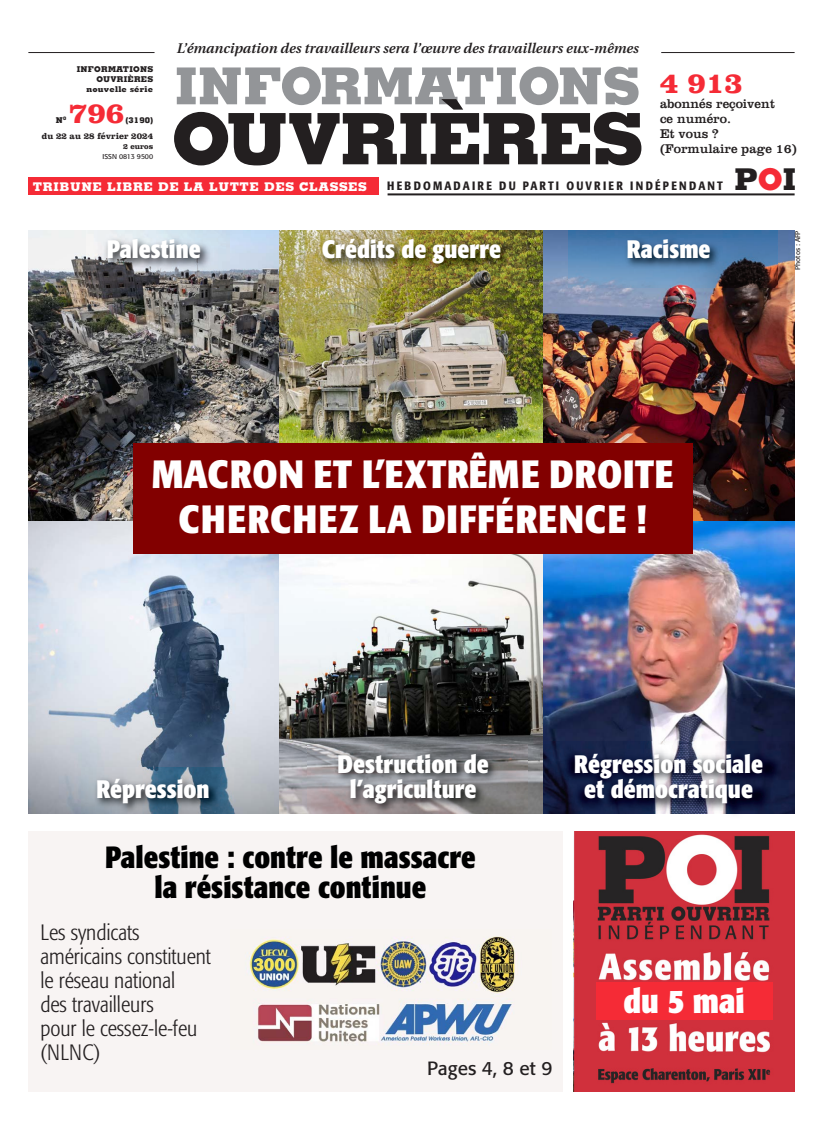
<style>
.page{position:relative;width:823px;height:1134px;background:#fff}
.page>*{position:absolute;margin:0;border:0;box-sizing:border-box;transform-origin:0 0}
.t1{font:800 71px "Memphis";letter-spacing:-.025em;color:#231f20}
.t2{font:800 51px "Memphis";color:#939598}
.t3{font:700 condensed 39px/45px "Formata";letter-spacing:.02em;color:#fff;text-align:center}
.t4{font:700 condensed 34px "Formata";color:#fff}
.t5{font:700 condensed 30.4px/30px "Formata";color:#000;text-align:center}
.t6{font:700 30px "Clarendon";color:#f52b36}
.t7{font:800 30px "Memphis";color:#231f20}
.t8{font:700 condensed 25px/25px "Formata";color:#fff;text-align:center}
.t9{font:300 condensed 22px/24px "Formata";color:#231f20}
.t10{font:19px "Formata";color:#231f20}
.t11{font:italic 600 14px "Utopia";letter-spacing:.005em;color:#231f20}
.t12{font:13px/15px "Clarendon";color:#231f20}
.t13{font:500 condensed 12px "Formata";letter-spacing:.185em;color:#231f20}
.t14{font:800 12px "Memphis";letter-spacing:.05em;color:#fff}
.t15{font:700 9px "Clarendon";color:#231f20}
.t16{font:800 8px/10px "Memphis";letter-spacing:.025em;color:#231f20;text-align:right}
.t17{font:700 8px "Clarendon";color:#231f20}
.t18{font:7px "Formata";color:#231f20}
.s1{color:#f52b36}
</style>
<div class="page">
<div style="left:28px;top:831px;width:535px;height:260px;background:#f8f4f3"></div>
<hr style="left:28px;top:52px;width:126px;height:1px;background:#231f20">
<hr style="left:660px;top:52px;width:134px;height:1px;background:#231f20">
<div style="left:28px;top:178px;width:351px;height:17px;background:#f52b36"></div>
<hr style="left:387px;top:193px;width:407px;height:2px;background:#231f20">
<img style="left:28px;top:230px;width:251px;height:292px">
<svg style="left:28px;top:522px;width:251px;height:291px;background:#b6bfcc"></svg>
<img style="left:542px;top:230px;width:252px;height:292px">
<img style="left:542px;top:522px;width:252px;height:219px">
<img style="left:279px;top:230px;width:263px;height:213px">
<img style="left:279px;top:553px;width:263px;height:260px">
<img style="left:87px;top:230px;width:142px;height:57px">
<img style="left:305px;top:230px;width:221px;height:57px">
<img style="left:568px;top:230px;width:208px;height:57px">
<img style="left:540px;top:741px;width:255px;height:73px">
<img style="left:307px;top:745px;width:219px;height:69px">
<img style="left:81px;top:768px;width:152px;height:46px">
<div style="left:133px;top:443px;width:559px;height:110px;background:#820000"></div>
<img style="left:573px;top:831px;width:221px;height:260px">
<div style="left:595px;top:982px;width:176px;height:38px;background:#f52b36"></div>
<img style="left:249px;top:936px;width:266px;height:108px">
<p class="t11" style="left:177px;top:43px;width:463px">L’émancipation des travailleurs sera l’œuvre des travailleurs eux-mêmes</p>
<h2 class="t2" style="left:175px;top:67px;width:466px">INFORMATIONS</h2>
<p class="t16" style="left:77px;top:65px;width:78px">INFORMATIONS<br>OUVRIÈRES nouvelle série</p>
<p class="t6" style="left:659px;top:65px;width:84px">4 913</p>
<p class="t12" style="left:659px;top:96px;width:138px">abonnés reçoivent<br>ce numéro.<br>Et vous ? (Formulaire page 16)</p>
<h1 class="t1" style="left:171px;top:113px;width:473px">OUVRIÈRES</h1>
<p class="t6" style="left:69px;top:95px;width:56px">796</p>
<p class="t16" style="left:125px;top:115px;width:29px">(3190)</p>
<p class="t15" style="left:42px;top:130px;width:113px">du 22 au 28 février 2024</p>
<p class="t17" style="left:123px;top:141px;width:32px">2 euros</p>
<p class="t18" style="left:102px;top:154px;width:52px">ISSN 0813 9500</p>
<p class="t14" style="left:33px;top:182px;width:335px">TRIBUNE LIBRE DE LA LUTTE DES CLASSES</p>
<p class="t13" style="left:387px;top:181px;width:337px">HEBDOMADAIRE DU PARTI OUVRIER INDÉPENDANT</p>
<p class="t7" style="left:734px;top:168px;width:63px">P<span class="s1">O</span>I</p>
<p class="t16" style="left:56px;top:115px;width:12px">N<sup>0</sup></p>
<p class="t8" style="left:107px;top:238px;width:95px">Palestine</p>
<p class="t8" style="left:321px;top:238px;width:181px">Crédits de guerre</p>
<p class="t8" style="left:626px;top:238px;width:85px">Racisme</p>
<h3 class="t3" style="left:152px;top:454px;width:523px">MACRON ET L’EXTRÊME DROITE<br>CHERCHEZ LA DIFFÉRENCE !</h3>
<p class="t18" style="left:794px;top:270px;width:41px;rotate:-90deg">Photos : AFP</p>
<p class="t8" style="left:337px;top:753px;width:153px">Destruction de</p>
<p class="t8" style="left:96px;top:778px;width:115px">Répression</p>
<p class="t8" style="left:350px;top:778px;width:128px">l’agriculture</p>
<p class="t5" style="left:105px;top:844px;width:372px">Palestine : contre le massacre la résistance continue</p>
<p class="t9" style="left:40px;top:922px;width:172px">Les syndicats américains constituent le réseau national<br>des travailleurs<br>pour le cessez-le-feu (NLNC)</p>
<p class="t10" style="left:427px;top:1060px;width:127px">Pages 4, 8 et 9</p>
<p class="t8" style="left:574px;top:753px;width:190px">Régression sociale et démocratique</p>
<h3 class="t4" style="left:623px;top:987px;width:123px">du 5 mai</h3>
</div>
